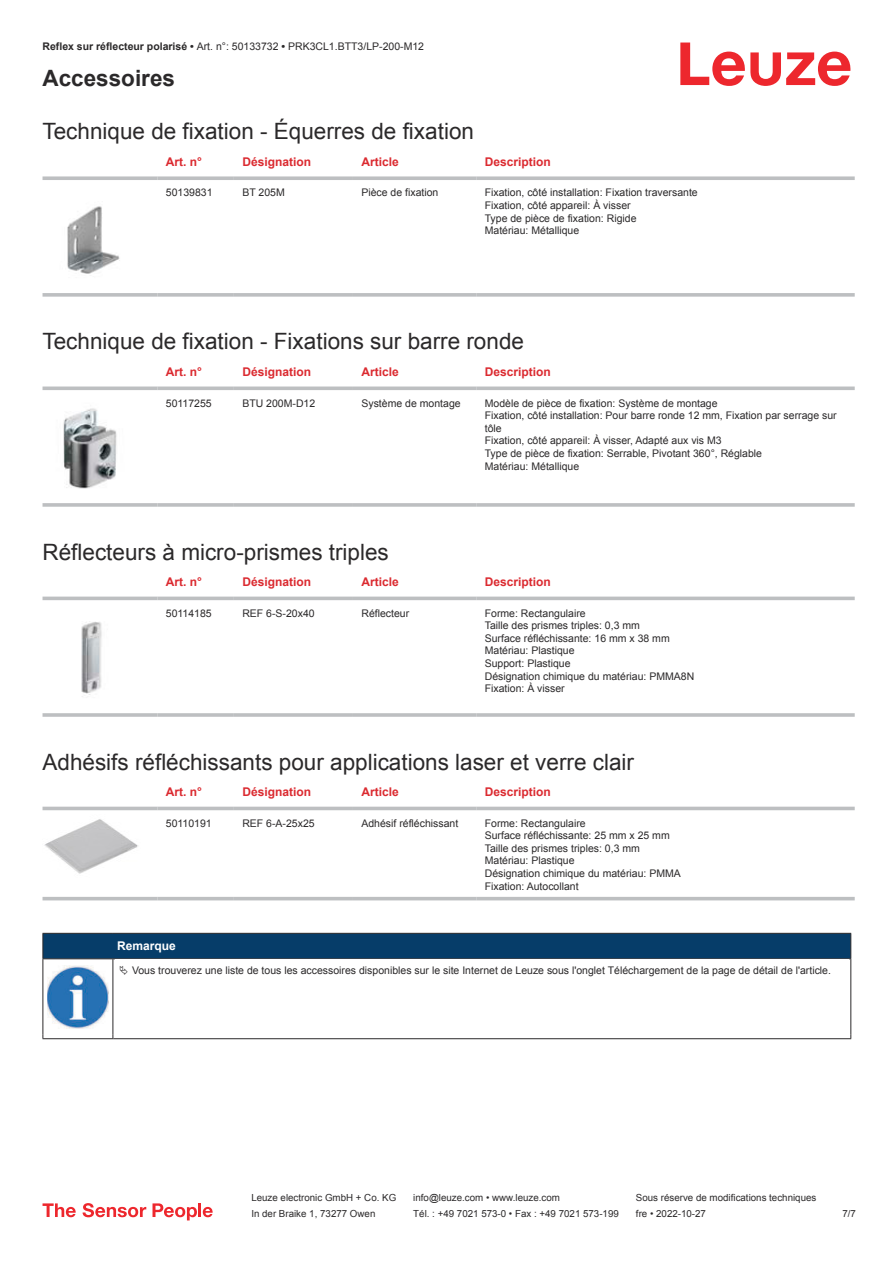
<style>
.page{position:relative;width:893px;height:1263px;background:#fff}
.page>*{position:absolute;margin:0;border:0;box-sizing:border-box;transform-origin:0 0}
.t1{font:22.5px "Arial";color:#2b292a}
.t2{font:700 22.5px "Arial";color:#2b292a}
.t3{font:700 12px "Arial";color:#db2a30}
.t4{font:700 12px "Arial";color:#fff}
.t5{font:10.5px/12.6px "Arial";color:#2b292a}
.t6{font:9.75px "Arial";color:#2b292a}
.s1{font-weight:700}
</style>
<div class="page">
<svg style="left:680px;top:43px;width:170px;height:43px"></svg>
<svg style="left:43px;top:176px;width:114px;height:4px"></svg>
<svg style="left:157px;top:176px;width:77px;height:4px"></svg>
<svg style="left:234px;top:176px;width:119px;height:4px"></svg>
<svg style="left:353px;top:176px;width:123px;height:4px"></svg>
<svg style="left:476px;top:176px;width:379px;height:4px;fill:#bdbfc1"></svg>
<svg style="left:43px;top:293px;width:114px;height:4px"></svg>
<svg style="left:157px;top:293px;width:77px;height:4px"></svg>
<svg style="left:234px;top:293px;width:119px;height:4px"></svg>
<svg style="left:353px;top:293px;width:123px;height:4px"></svg>
<svg style="left:476px;top:293px;width:379px;height:4px;fill:#c1c3c5"></svg>
<img style="left:67px;top:206px;width:53px;height:68px">
<svg style="left:43px;top:386px;width:114px;height:4px"></svg>
<svg style="left:157px;top:386px;width:77px;height:4px"></svg>
<svg style="left:234px;top:386px;width:119px;height:4px"></svg>
<svg style="left:353px;top:386px;width:123px;height:4px"></svg>
<svg style="left:476px;top:386px;width:379px;height:4px;fill:#bdbfc1"></svg>
<svg style="left:43px;top:503px;width:114px;height:4px"></svg>
<hr style="left:157px;top:503px;width:77px;height:4px;background:#c6c7c9">
<svg style="left:234px;top:503px;width:119px;height:4px"></svg>
<svg style="left:353px;top:503px;width:123px;height:4px"></svg>
<hr style="left:476px;top:503px;width:379px;height:4px;background:#c6c7c9">
<img style="left:63px;top:408px;width:54px;height:81px">
<svg style="left:43px;top:596px;width:812px;height:5px;fill:#efeff0"></svg>
<hr style="left:43px;top:597px;width:114px;height:3px;background:#bdbfc1">
<hr style="left:157px;top:597px;width:77px;height:3px;background:#bdbfc1">
<hr style="left:234px;top:597px;width:119px;height:3px;background:#bdbfc1">
<hr style="left:353px;top:597px;width:123px;height:3px;background:#bdbfc1">
<hr style="left:476px;top:597px;width:379px;height:3px;background:#bdbfc1">
<hr style="left:43px;top:713px;width:114px;height:4px;background:#c3c5c7">
<svg style="left:157px;top:713px;width:77px;height:4px"></svg>
<hr style="left:234px;top:713px;width:119px;height:4px;background:#c4c6c7">
<hr style="left:353px;top:713px;width:123px;height:4px;background:#c3c5c7">
<svg style="left:476px;top:713px;width:379px;height:4px;fill:#cacccd"></svg>
<img style="left:81px;top:622px;width:21px;height:75px">
<svg style="left:43px;top:806px;width:812px;height:95px"></svg>
<hr style="left:43px;top:807px;width:114px;height:3px;background:#bdbfc1">
<hr style="left:157px;top:807px;width:77px;height:3px;background:#bdbfc1">
<hr style="left:234px;top:807px;width:119px;height:3px;background:#bdbfc1">
<hr style="left:353px;top:807px;width:123px;height:3px;background:#bdbfc1">
<hr style="left:476px;top:807px;width:379px;height:3px;background:#bdbfc1">
<hr style="left:43px;top:897px;width:114px;height:3px;background:#bdbfc1">
<hr style="left:157px;top:897px;width:77px;height:3px;background:#bdbfc1">
<hr style="left:234px;top:897px;width:119px;height:3px;background:#bdbfc1">
<hr style="left:353px;top:897px;width:123px;height:3px;background:#bdbfc1">
<hr style="left:476px;top:897px;width:379px;height:3px;background:#bdbfc1">
<img style="left:43px;top:814px;width:97px;height:63px">
<div style="left:43px;top:933px;width:808px;height:26px;background:#063d69"></div>
<hr style="left:113px;top:958px;width:738px;height:1px;background:#2b292a">
<hr style="left:43px;top:959px;width:1px;height:75px;background:#2b292a">
<hr style="left:113px;top:959px;width:1px;height:75px;background:#2b292a">
<hr style="left:850px;top:959px;width:1px;height:75px;background:#2b292a">
<hr style="left:43px;top:1038px;width:70px;height:1px;background:#2b292a">
<hr style="left:113px;top:1038px;width:738px;height:1px;background:#2b292a">
<img style="left:47px;top:965px;width:61px;height:63px">
<svg style="left:43px;top:1203px;width:33px;height:14px"></svg>
<svg style="left:83px;top:1203px;width:63px;height:14px"></svg>
<svg style="left:153px;top:1203px;width:44px;height:17px"></svg>
<hr style="left:198px;top:1203px;width:3px;height:14px;background:#ed272d">
<svg style="left:203px;top:1207px;width:10px;height:10px"></svg>
<p class="t5" style="left:43px;top:41px;width:383px"><span class="s1">Reflex sur réflecteur polarisé •</span> Art. n°: 50133732 <span class="s1">•</span> PRK3CL1.BTT3/LP-200-M12</p>
<h1 class="t2" style="left:43px;top:70px;width:134px">Accessoires</h1>
<h1 class="t1" style="left:43px;top:123px;width:433px">Technique de fixation - Équerres de fixation</h1>
<p class="t3" style="left:166px;top:157px;width:38px">Art. n°</p>
<p class="t3" style="left:242px;top:157px;width:70px">Désignation</p>
<p class="t3" style="left:361px;top:157px;width:39px">Article</p>
<p class="t3" style="left:485px;top:157px;width:68px">Description</p>
<p class="t5" style="left:166px;top:187px;width:48px">50139831</p>
<p class="t5" style="left:242px;top:187px;width:44px">BT 205M</p>
<p class="t5" style="left:361px;top:187px;width:79px">Pièce de fixation</p>
<p class="t5" style="left:485px;top:187px;width:215px">Fixation, côté installation: Fixation traversante Fixation, côté appareil: À visser<br>Type de pièce de fixation: Rigide<br>Matériau: Métallique</p>
<h1 class="t1" style="left:43px;top:333px;width:483px">Technique de fixation - Fixations sur barre ronde</h1>
<p class="t3" style="left:166px;top:367px;width:38px">Art. n°</p>
<p class="t3" style="left:242px;top:367px;width:70px">Désignation</p>
<p class="t3" style="left:361px;top:367px;width:39px">Article</p>
<p class="t3" style="left:485px;top:367px;width:68px">Description</p>
<p class="t5" style="left:166px;top:397px;width:47px">50117255</p>
<p class="t5" style="left:242px;top:397px;width:74px">BTU 200M-D12</p>
<p class="t5" style="left:361px;top:397px;width:101px">Système de montage</p>
<p class="t5" style="left:485px;top:397px;width:353px">Modèle de pièce de fixation: Système de montage<br>Fixation, côté installation: Pour barre ronde 12 mm, Fixation par serrage sur tôle<br>Fixation, côté appareil: À visser, Adapté aux vis M3<br>Type de pièce de fixation: Serrable, Pivotant 360°, Réglable<br>Matériau: Métallique</p>
<h1 class="t1" style="left:43px;top:543px;width:348px">Réflecteurs à micro-prismes triples</h1>
<p class="t3" style="left:166px;top:577px;width:38px">Art. n°</p>
<p class="t3" style="left:242px;top:577px;width:70px">Désignation</p>
<p class="t3" style="left:361px;top:577px;width:39px">Article</p>
<p class="t3" style="left:485px;top:577px;width:68px">Description</p>
<p class="t5" style="left:166px;top:608px;width:47px">50114185</p>
<p class="t5" style="left:242px;top:608px;width:74px">REF 6-S-20x40</p>
<p class="t5" style="left:361px;top:608px;width:49px">Réflecteur</p>
<p class="t5" style="left:485px;top:608px;width:211px">Forme: Rectangulaire<br>Taille des prismes triples: 0,3 mm<br>Surface réfléchissante: 16 mm x 38 mm<br>Matériau: Plastique<br>Support: Plastique<br>Désignation chimique du matériau: PMMA8N<br>Fixation: À visser</p>
<h1 class="t1" style="left:43px;top:753px;width:593px">Adhésifs réfléchissants pour applications laser et verre clair</h1>
<p class="t3" style="left:166px;top:787px;width:38px">Art. n°</p>
<p class="t3" style="left:242px;top:787px;width:70px">Désignation</p>
<p class="t3" style="left:361px;top:787px;width:39px">Article</p>
<p class="t3" style="left:485px;top:787px;width:68px">Description</p>
<p class="t5" style="left:166px;top:818px;width:47px">50110191</p>
<p class="t5" style="left:242px;top:818px;width:74px">REF 6-A-25x25</p>
<p class="t5" style="left:361px;top:818px;width:98px">Adhésif réfléchissant</p>
<p class="t5" style="left:485px;top:818px;width:198px">Forme: Rectangulaire<br>Surface réfléchissante: 25 mm x 25 mm<br>Taille des prismes triples: 0,3 mm<br>Matériau: Plastique<br>Désignation chimique du matériau: PMMA<br>Fixation: Autocollant</p>
<p class="t4" style="left:117px;top:941px;width:60px">Remarque</p>
<p class="t5" style="left:132px;top:964px;width:700px">Vous trouverez une liste de tous les accessoires disponibles sur le site Internet de Leuze sous l'onglet Téléchargement de la page de détail de l'article.</p>
<p class="t6" style="left:251px;top:1194px;width:146px">Leuze electronic GmbH + Co. KG</p>
<p class="t6" style="left:413px;top:1194px;width:148px">info@leuze.com • www.leuze.com</p>
<p class="t6" style="left:636px;top:1194px;width:182px">Sous réserve de modifications techniques</p>
<p class="t6" style="left:251px;top:1210px;width:126px">In der Braike 1, 73277 Owen</p>
<p class="t6" style="left:413px;top:1210px;width:207px">Tél. : +49 7021 573-0 • Fax : +49 7021 573-199</p>
<p class="t6" style="left:636px;top:1210px;width:72px">fre • 2022-10-27</p>
<p class="t6" style="left:842px;top:1210px;width:15px">7 /7</p>
</div>
